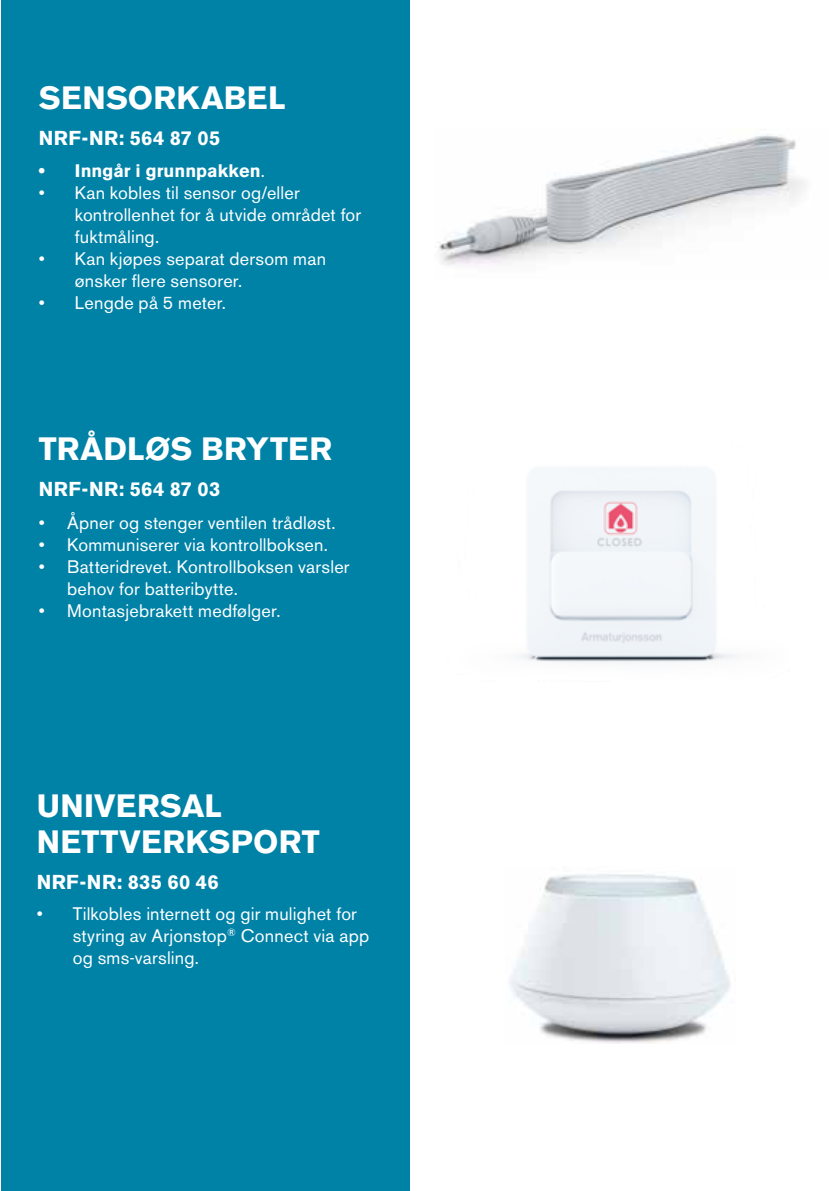
<style>
.page{position:relative;width:840px;height:1191px;background:#fff}
.page>*{position:absolute;margin:0;border:0;box-sizing:border-box;transform-origin:0 0}
.t1{font:700 32px/36px "Akzidenz Grotesk BE";letter-spacing:.01em;color:#fff}
.t2{font:700 20px "Akzidenz Grotesk BE";letter-spacing:.02em;color:#fff}
.t3{font:18px/22px "Akzidenz Grotesk BE";letter-spacing:.01em;color:#fff}
.t4{font:700 18px "Akzidenz Grotesk BE";letter-spacing:.005em;color:#fff}
.s1{font-weight:400}
</style>
<div class="page">
<div style="left:1px;top:0;width:408px;height:1191px;background:#0082a7"></div>
<img style="left:519px;top:468px;width:218px;height:194px">
<img style="left:438px;top:134px;width:367px;height:132px">
<img style="left:509px;top:874px;width:221px;height:170px">
<h1 class="t1" style="left:39px;top:81px;width:248px">SENSORKABEL</h1>
<p class="t2" style="left:39px;top:127px;width:183px">NRF-NR: 564 87 05</p>
<p class="t4" style="left:39px;top:160px;width:227px">• Inngår i grunnpakken<span class="s1">.</span></p>
<p class="t3" style="left:75px;top:182px;width:288px;text-indent:-36px">• Kan kobles til sensor og/eller kontrollenhet for å utvide området for fuktmåling.</p>
<p class="t3" style="left:75px;top:248px;width:252px;text-indent:-36px">• Kan kjøpes separat dersom man ønsker flere sensorer.</p>
<p class="t3" style="left:39px;top:292px;width:188px">• Lengde på 5 meter.</p>
<h1 class="t1" style="left:39px;top:431px;width:294px">TRÅDLØS BRYTER</h1>
<p class="t2" style="left:39px;top:477px;width:183px">NRF-NR: 564 87 03</p>
<p class="t3" style="left:39px;top:512px;width:298px">• Åpner og stenger ventilen trådløst.</p>
<p class="t3" style="left:39px;top:534px;width:290px">• Kommuniserer via kontrollboksen.</p>
<p class="t3" style="left:67px;top:556px;width:284px;text-indent:-28px">• Batteridrevet. Kontrollboksen varsler behov for batteribytte.</p>
<p class="t3" style="left:39px;top:600px;width:243px">• Montasjebrakett medfølger.</p>
<h1 class="t1" style="left:37px;top:788px;width:284px">UNIVERSAL<br>NETTVERKSPORT</h1>
<p class="t2" style="left:37px;top:870px;width:183px">NRF-NR: 835 60 46</p>
<p class="t3" style="left:73px;top:902px;width:298px;text-indent:-36px">• Tilkobles internett og gir mulighet for styring av Arjonstop<sup>®</sup> Connect via app og sms-varsling.</p>
</div>
